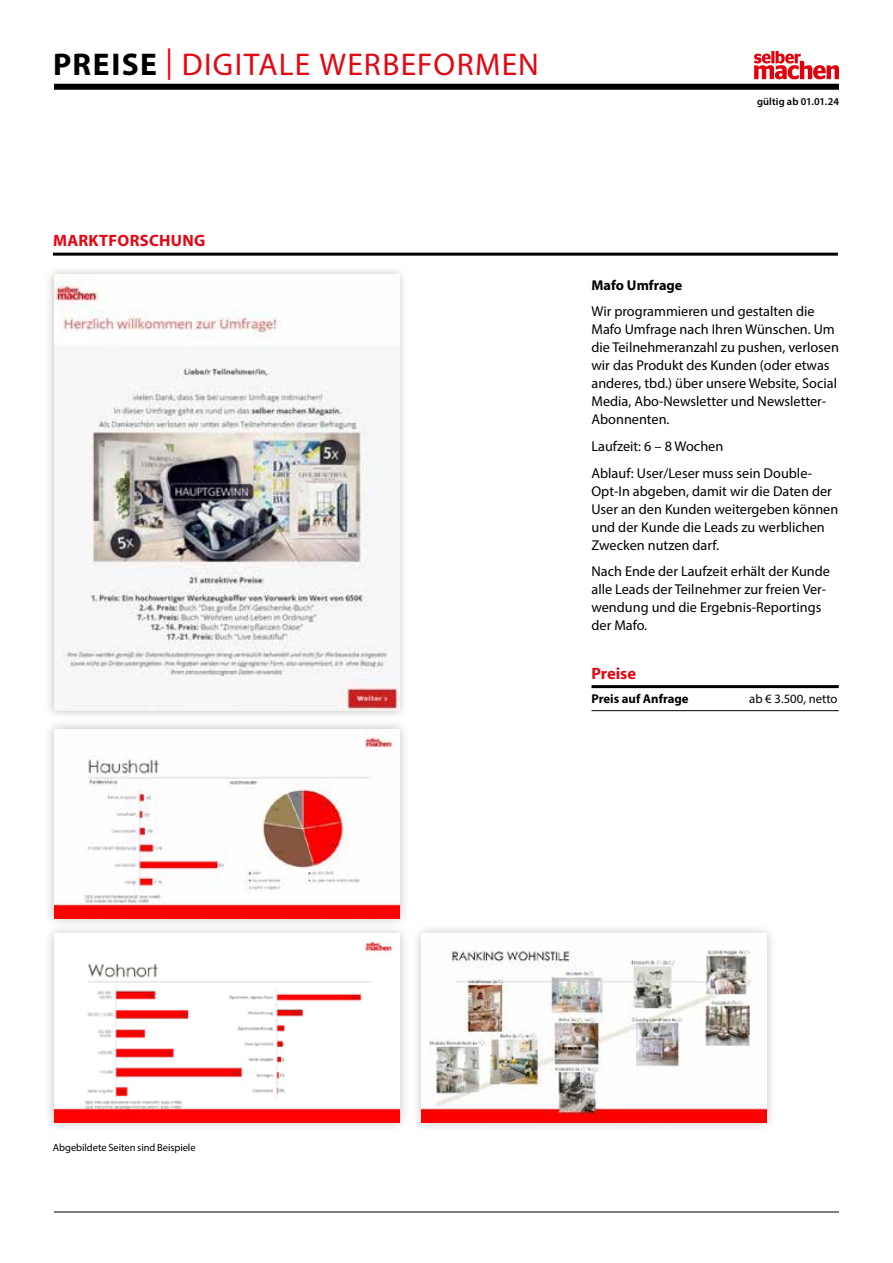
<style>
.page{position:relative;width:893px;height:1263px;background:#fff}
.page>*{position:absolute;margin:0;border:0;box-sizing:border-box;transform-origin:0 0}
.t1{font:31.5px "Myriad Pro";letter-spacing:.04em;color:#e40613}
.t2{font:700 16.5px "Myriad Pro";letter-spacing:.02em;color:#e40613}
.t3{font:14.25px/18px "Myriad Pro";color:#000}
.t4{font:700 14.25px "Myriad Pro";color:#000}
.t5{font:700 12.75px "Myriad Pro";color:#000}
.t6{font:12.75px "Myriad Pro";color:#000}
.t7{font:10.5px "Myriad Pro";letter-spacing:-.005em;color:#000}
.t8{font:600 10.5px "Myriad Pro";letter-spacing:.015em;color:#000}
.s1{font-weight:700;color:#000}
</style>
<div class="page">
<div style="left:54px;top:84px;width:785px;height:6px;background:#000"></div>
<hr style="left:54px;top:1212px;width:785px;height:1px;background:#000">
<hr style="left:53px;top:253px;width:785px;height:3px;background:#000">
<div style="left:45px;top:265px;width:364px;height:455px;background:#000;opacity:.25"></div>
<img style="left:54px;top:274px;width:345px;height:437px">
<div style="left:43px;top:718px;width:368px;height:211px;background:#000;opacity:.25"></div>
<img style="left:54px;top:729px;width:345px;height:189px">
<div style="left:43px;top:922px;width:368px;height:211px;background:#000;opacity:.25"></div>
<img style="left:54px;top:933px;width:345px;height:189px">
<div style="left:410px;top:922px;width:368px;height:211px;background:#000;opacity:.25"></div>
<img style="left:421px;top:933px;width:346px;height:189px">
<hr style="left:591px;top:685px;width:248px;height:3px;background:#000">
<hr style="left:591px;top:710px;width:248px;height:1px;background:#000">
<svg style="left:754px;top:51px;width:85px;height:28px"></svg>
<h1 class="t1" style="left:53px;top:45px;width:487px"><span class="s1">PREISE</span> | DIGITALE WERBEFORMEN</h1>
<p class="t2" style="left:53px;top:230px;width:154px">MARKTFORSCHUNG</p>
<p class="t8" style="left:757px;top:95px;width:83px">gültig ab 01.01.24</p>
<p class="t4" style="left:591px;top:276px;width:92px">Mafo Umfrage</p>
<p class="t3" style="left:591px;top:302px;width:249px">Wir programmieren und gestalten die Mafo Umfrage nach Ihren Wünschen. Um die Teilnehmeranzahl zu pushen, verlosen wir das Produkt des Kunden (oder etwas anderes, tbd.) über unsere Website, Social Media, Abo-Newsletter und Newsletter-Abonnenten.</p>
<p class="t3" style="left:591px;top:433px;width:221px;line-height:26.5px">Laufzeit: 6 – 8 Wochen<br>Ablauf: User/Leser muss sein Double-</p>
<p class="t3" style="left:591px;top:481px;width:248px">Opt-In abgeben, damit wir die Daten der User an den Kunden weitergeben können und der Kunde die Leads zu werblichen Zwecken nutzen darf.</p>
<p class="t3" style="left:591px;top:562px;width:240px">Nach Ende der Laufzeit erhält der Kunde alle Leads der Teilnehmer zur freien Ver&shy;wendung und die Ergebnis-Reportings der Mafo.</p>
<p class="t2" style="left:591px;top:662px;width:46px">Preise</p>
<p class="t5" style="left:591px;top:690px;width:99px">Preis auf Anfrage</p>
<p class="t6" style="left:749px;top:691px;width:90px">ab € 3.500, netto</p>
<p class="t7" style="left:53px;top:1140px;width:144px">Abgebildete Seiten sind Beispiele</p>
</div>
